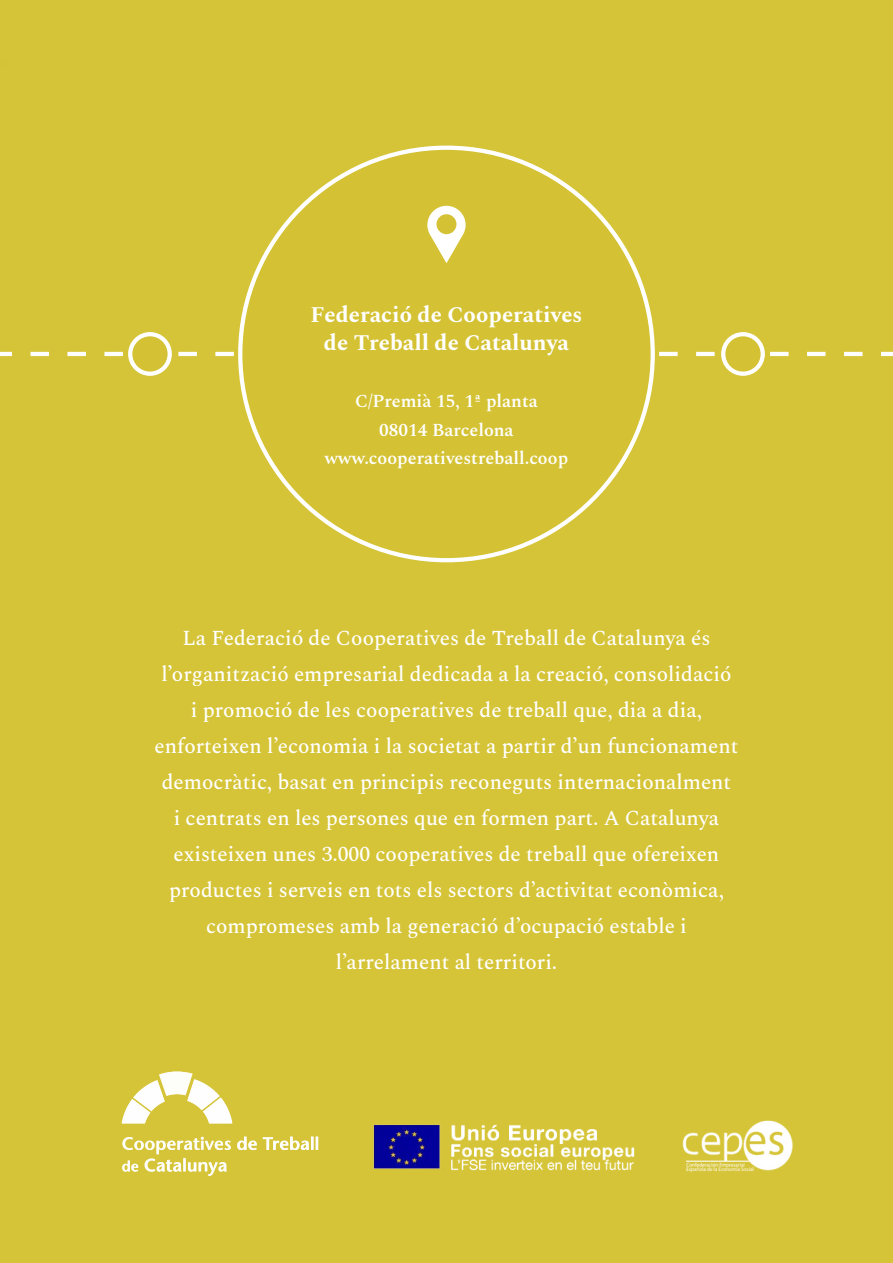
<style>
.page{position:relative;width:893px;height:1263px;background:#d6c438}
.page>*{position:absolute;margin:0;border:0;box-sizing:border-box;transform-origin:0 0}
.t1{font:700 22.5px/28.5px "Spectral";color:#fff;text-align:center}
.t2{font:500 21px/36px "Spectral";color:#fff;text-align:center}
.t3{font:600 18px/28.5px "Spectral";color:#fff;text-align:center}
</style>
<div class="page">
<svg style="left:0;top:352px;width:893px;height:4px"></svg>
<div style="left:240px;top:148px;width:413px;height:412px;background:#d4c234;border-radius:50%"></div>
<div style="left:130px;top:334px;width:40px;height:40px;background:#d4c234;border-radius:50%"></div>
<div style="left:128px;top:332px;width:44px;height:44px;border:4px solid #fff;border-radius:50%"></div>
<div style="left:723px;top:334px;width:40px;height:40px;background:#d4c234;border-radius:50%"></div>
<div style="left:721px;top:332px;width:44px;height:44px;border:4px solid #fff;border-radius:50%"></div>
<svg style="left:427px;top:206px;width:39px;height:57px"></svg>
<img style="left:682px;top:1120px;width:111px;height:53px">
<img style="left:373px;top:1124px;width:262px;height:47px">
<img style="left:121px;top:1071px;width:198px;height:105px">
<p class="t1" style="left:311px;top:301px;width:273px">Federació de Cooperatives de Treball de Catalunya</p>
<p class="t3" style="left:325px;top:387px;width:245px">C/Premià 15, 1ª planta<br>08014 Barcelona www.cooperativestreball.coop</p>
<p class="t2" style="left:155px;top:621px;width:585px">La Federació de Cooperatives de Treball de Catalunya és l’organització empresarial dedicada a la creació, consolidació<br>i promoció de les cooperatives de treball que, dia a dia, enforteixen l’economia i la societat a partir d’un funcionament democràtic, basat en principis reconeguts internacionalment<br>i centrats en les persones que en formen part. A Catalunya existeixen unes 3.000 cooperatives de treball que ofereixen productes i serveis en tots els sectors d’activitat econòmica, compromeses amb la generació d’ocupació estable i l’arrelament al territori.</p>
</div>
